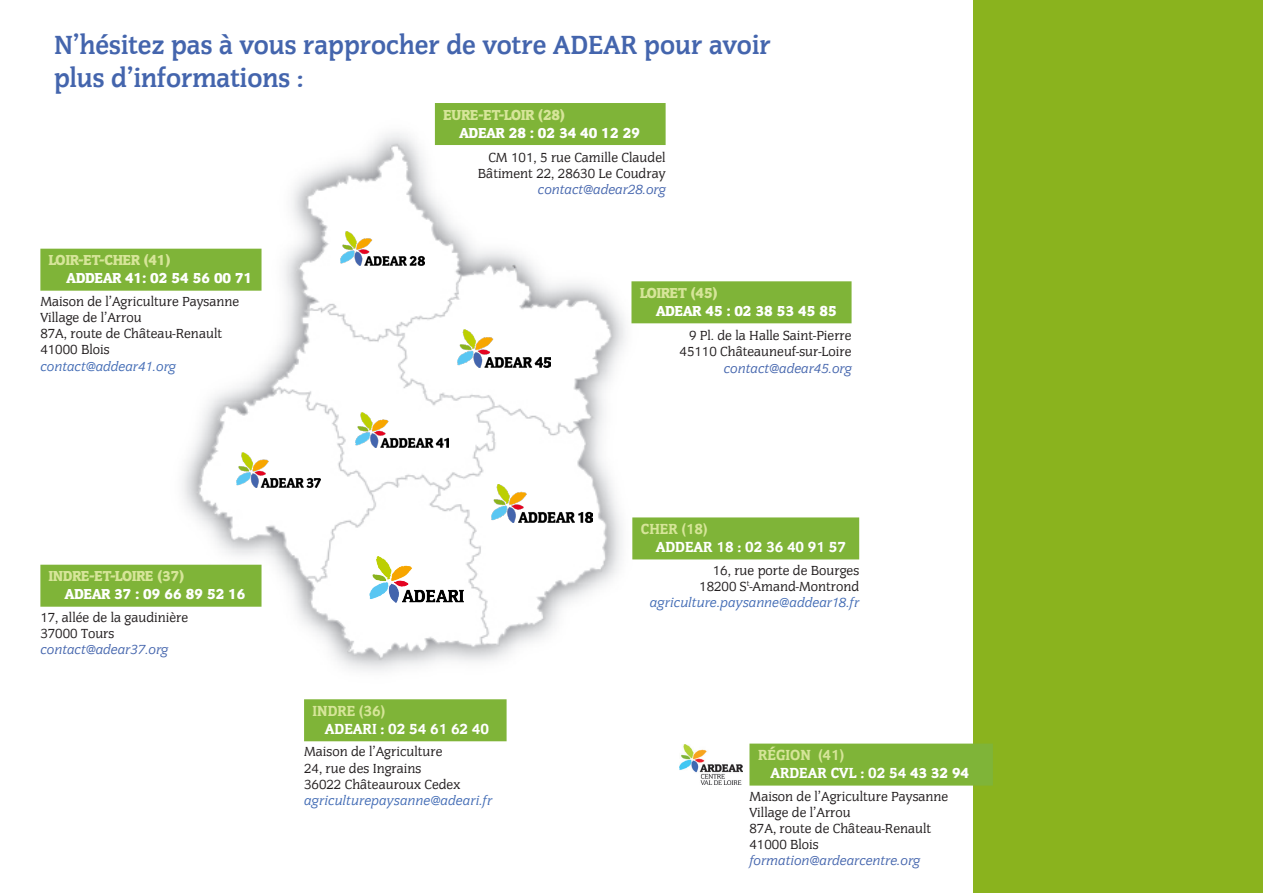
<style>
.page{position:relative;width:1263px;height:893px;background:#fff}
.page>*{position:absolute;margin:0;border:0;box-sizing:border-box;transform-origin:0 0}
.t1{font:700 27px/32.4px "Congress";color:#4465ad}
.titre_bloc2{font:800 15px/18px "Congress EF";color:#fff}
.titre_bloc2-2{font:900 15px/18px "Congress";color:#fff}
.titre_bloc2-3{font:800 15px/18px "Congress EF";color:#d6e599}
.t2{font:13.5px/16.2px "Congress";color:#231f20}
.t3{font:italic 13.5px "Congress";color:#4465ad}
.t4{font:italic 13.5px "Congress";letter-spacing:.005em;color:#406ab4}
.s1{color:#d6e599}
.s2{color:#fff}
.s3{font-family:"Congress EF";font-weight:800}
</style>
<div class="page">
<div style="left:973px;top:0;width:290px;height:893px;background:#8ab31e"></div>
<img style="left:166px;top:113px;width:479px;height:558px">
<img style="left:491px;top:485px;width:102px;height:38px">
<img style="left:355px;top:412px;width:93px;height:36px">
<img style="left:340px;top:232px;width:84px;height:34px">
<img style="left:236px;top:453px;width:84px;height:34px">
<img style="left:457px;top:329px;width:93px;height:39px">
<img style="left:370px;top:557px;width:93px;height:45px">
<div style="left:40px;top:249px;width:221px;height:42px;background:#7fb438"></div>
<div style="left:435px;top:103px;width:231px;height:42px;background:#7fb438"></div>
<div style="left:631px;top:281px;width:220px;height:42px;background:#7fb438"></div>
<div style="left:40px;top:565px;width:221px;height:42px;background:#7fb438"></div>
<div style="left:304px;top:699px;width:203px;height:42px;background:#7fb438"></div>
<div style="left:632px;top:517px;width:227px;height:42px;background:#7fb438"></div>
<div style="left:749px;top:744px;width:244px;height:42px;background:#7fb438"></div>
<img style="left:679px;top:744px;width:63px;height:40px">
<p class="t1" style="left:54px;top:30px;width:718px">N’hésitez pas à vous rapprocher de votre ADEAR pour avoir plus d’informations :</p>
<p class="titre_bloc2" style="left:67px;top:251px;width:187px;text-indent:-18px"><span class="s1">LOIR-ET-CHER (41)<br></span>ADDEAR 41: 02 54 56 00 71</p>
<p class="t2" style="left:40px;top:293px;width:200px">Maison de l’Agriculture Paysanne<br>Village de l’Arrou<br>87A, route de Château-Renault<br>41000 Blois</p>
<p class="t4" style="left:40px;top:358px;width:137px">contact@addear41.org</p>
<p class="titre_bloc2" style="left:459px;top:105px;width:182px;text-indent:-16px"><span class="s1">EURE-ET-LOIR (28)<br></span>ADEAR 28 : 02 34 40 12 29</p>
<p class="t2" style="left:488px;top:149px;width:179px">CM 101, 5 rue Camille Claudel</p>
<p class="t2" style="left:478px;top:166px;width:189px">Bâtiment 22, 28630 Le Coudray</p>
<p class="t3" style="left:538px;top:182px;width:129px">contact@adear28.org</p>
<p class="titre_bloc2" style="left:656px;top:284px;width:182px;text-indent:-16px"><span class="s1">LOIRET (45)<br></span>ADEAR 45 : 02 38 53 45 85</p>
<p class="t2" style="left:689px;top:328px;width:164px">9 Pl. de la Halle Saint-Pierre</p>
<p class="t2" style="left:680px;top:344px;width:173px">45110 Châteauneuf-sur-Loire</p>
<p class="t3" style="left:724px;top:360px;width:129px">contact@adear45.org</p>
<p class="titre_bloc2-3" style="left:65px;top:567px;width:182px;text-indent:-16px">INDRE-ET-LOIRE (37)<br><span class="s2">ADEAR 37 : 09 66 89 52 16</span></p>
<p class="t2" style="left:40px;top:609px;width:149px">17, allée de la gaudinière</p>
<p class="t2" style="left:40px;top:625px;width:75px">37000 Tours</p>
<p class="t3" style="left:40px;top:642px;width:129px">contact@adear37.org</p>
<p class="titre_bloc2-2" style="left:325px;top:702px;width:166px;text-indent:-12px"><span class="s1">INDRE (36)<br></span>ADEARI : 02 54 61 62 40</p>
<p class="t2" style="left:304px;top:744px;width:140px">Maison de l’Agriculture</p>
<p class="t2" style="left:304px;top:760px;width:158px">24, rue des Ingrains<br>36022 Châteauroux Cedex</p>
<p class="t4" style="left:304px;top:793px;width:190px">agriculturepaysanne@adeari.fr</p>
<p class="titre_bloc2-2" style="left:656px;top:520px;width:192px;text-indent:-15px"><span class="s1">CHER (18)<br></span>ADDEAR 18 : 02 36 40 91 57</p>
<p class="t2" style="left:699px;top:562px;width:161px;text-align:right">16, rue porte de Bourges<br>18200 S<sup>t</sup>-Amand-Montrond</p>
<p class="t4" style="left:650px;top:595px;width:211px">agriculture.paysanne@addear18.fr</p>
<p class="titre_bloc2-2" style="left:770px;top:746px;width:200px;text-indent:-12px"><span class="s1">RÉGION (41)<br></span>ARDEAR CVL : 02 54 <span class="s3">43 32 94</span></p>
<p class="t2" style="left:749px;top:788px;width:200px">Maison de l’Agriculture Paysanne<br>Village de l’Arrou<br>87A, route de Château-Renault<br>41000 Blois</p>
<p class="t3" style="left:749px;top:853px;width:172px">formation@ardearcentre.org</p>
</div>
